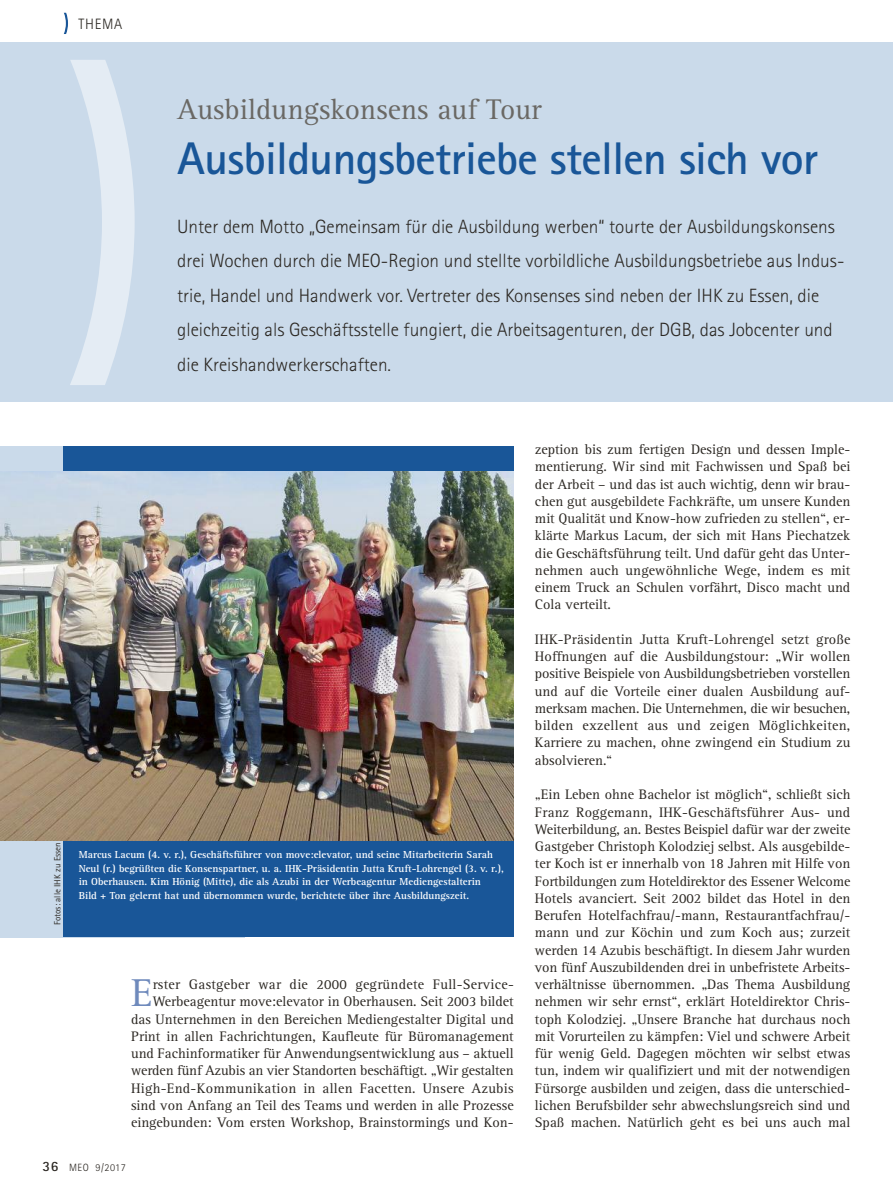
<style>
.page{position:relative;width:893px;height:1191px;background:#fff}
.page>*{position:absolute;margin:0;border:0;box-sizing:border-box;transform-origin:0 0}
.t1{font:700 45.75px "Agfa Rotis Sans Serif";letter-spacing:-.015em;color:#195698}
.t2{font:40.2px "Agfa Rotis Serif";color:#6f8abc}
.t3{font:29.4px "Agfa Rotis Serif";color:#6a6864}
.t4{font:300 19.2px/34.5px "Agfa Rotis Sans Serif";color:#2b2722}
.t5{font:300 15px "Agfa Rotis Sans Serif";letter-spacing:.05em;color:#2b2722}
.t6{font:14.25px/17.2px "Agfa Rotis Serif";color:#2b2722;text-align:justify}
.t7{font:700 10.5px/13.5px "Agfa Rotis Serif";color:#fff}
.t8{font:300 10.5px "Agfa Rotis Sans Serif";letter-spacing:.05em;color:#2b2722}
.t9{font:9px "Agfa Rotis Sans Serif";color:#2b2722}
.s1{font-weight:700;font-size:14.25px}
</style>
<div class="page">
<div style="left:0;top:43px;width:893px;height:359px;background:#cadaea"></div>
<div style="left:0;top:446px;width:244px;height:491px;background:#cadaea"></div>
<div style="left:64px;top:446px;width:450px;height:491px;background:#195698"></div>
<svg style="left:64px;top:13px;width:4px;height:21px"></svg>
<svg style="left:70px;top:60px;width:65px;height:325px"></svg>
<img style="left:0;top:471px;width:514px;height:369px">
<p class="t5" style="left:79px;top:15px;width:45px">THEMA</p>
<h3 class="t3" style="left:177px;top:91px;width:366px">Ausbildungskonsens auf Tour</h3>
<h1 class="t1" style="left:177px;top:132px;width:643px">Ausbildungsbetriebe stellen sich vor</h1>
<p class="t4" style="left:177px;top:209px;width:669px">Unter dem Motto „Gemeinsam für die Ausbildung werben“ tourte der Ausbildungskonsens drei Wochen durch die MEO-Region und stellte vorbildliche Ausbildungsbetriebe aus Indus&shy;trie, Handel und Handwerk vor. Vertreter des Konsenses sind neben der IHK zu Essen, die gleichzeitig als Geschäftsstelle fungiert, die Arbeitsagenturen, der DGB, das Jobcenter und die Kreishandwerkerschaften.</p>
<p class="t9" style="left:52px;top:925px;width:84px;rotate:-90deg">Fotos: alle IHK zu Essen</p>
<p class="t7" style="left:79px;top:848px;width:426px">Marcus Lacum (4. v. r.), Geschäftsführer von move:elevator, und seine Mitarbeiterin Sarah Neul (r.) begrüßten die Konsenspartner, u. a. IHK-Präsidentin Jutta Kruft-Lohrengel (3. v. r.), in Oberhausen. Kim Hönig (Mitte), die als Azubi in der Werbeagentur Mediengestalterin<br>Bild + Ton gelernt hat und übernommen wurde, berichtete über ihre Ausbildungszeit.</p>
<p class="t6" style="left:131px;top:975px;width:384px;text-align:right">rster Gastgeber war die 2000 gegründete Full-Service-Werbeagentur move:elevator in Oberhausen. Seit 2003 bildet das Unternehmen in den Bereichen Mediengestalter Digital und Print in allen Fachrichtungen, Kaufleute für Büromanagement und Fachinformatiker für Anwendungsentwicklung aus – aktuell werden fünf Azubis an vier Standorten beschäftigt. „Wir gestalten High-End-Kommunikation in allen Facetten. Unsere Azubis sind von Anfang an Teil des Teams und werden in alle Prozesse eingebunden: Vom ersten Workshop, Brainstormings und Kon-</p>
<h2 class="t2" style="left:131px;top:969px;width:23px">E</h2>
<p class="t6" style="left:535px;top:440px;width:317px">zeption bis zum fertigen Design und dessen Imple&shy;mentierung. Wir sind mit Fachwissen und Spaß bei der Arbeit – und das ist auch wichtig, denn wir brau&shy;chen gut ausgebildete Fachkräfte, um unsere Kunden mit Qualität und Know-how zufrieden zu stellen“, er&shy;klärte Markus Lacum, der sich mit Hans Piechatzek die Geschäftsführung teilt. Und dafür geht das Unter&shy;nehmen auch ungewöhnliche Wege, indem es mit einem Truck an Schulen vorfährt, Disco macht und Cola verteilt.</p>
<p class="t6" style="left:535px;top:630px;width:317px">IHK-Präsidentin Jutta Kruft-Lohrengel setzt große Hoffnungen auf die Ausbildungstour: „Wir wollen positive Beispiele von Ausbildungsbetrieben vorstellen und auf die Vorteile einer dualen Ausbildung auf&shy;merksam machen. Die Unternehmen, die wir besuchen, bilden exzellent aus und zeigen Möglichkeiten, Karriere zu machen, ohne zwingend ein Studium zu absolvieren.“</p>
<p class="t6" style="left:535px;top:785px;width:317px">„Ein Leben ohne Bachelor ist möglich“, schließt sich Franz Roggemann, IHK-Geschäftsführer Aus- und Weiterbildung, an. Bestes Beispiel dafür war der zweite Gastgeber Christoph Kolodziej selbst. Als ausgebilde&shy;ter Koch ist er innerhalb von 18 Jahren mit Hilfe von Fortbildungen zum Hoteldirektor des Essener Welcome Hotels avanciert. Seit 2002 bildet das Hotel in den Berufen Hotelfachfrau/-mann, Restaurantfachfrau/- mann und zur Köchin und zum Koch aus; zurzeit werden 14 Azubis beschäftigt. In diesem Jahr wurden von fünf Auszubildenden drei in unbefristete Arbeits&shy;verhältnisse übernommen. „Das Thema Ausbildung nehmen wir sehr ernst“, erklärt Hoteldirektor Chris&shy;toph Kolodziej. „Unsere Branche hat durchaus noch mit Vorurteilen zu kämpfen: Viel und schwere Arbeit für wenig Geld. Dagegen möchten wir selbst etwas tun, indem wir qualifiziert und mit der notwendigen Fürsorge ausbilden und zeigen, dass die unterschied&shy;lichen Berufsbilder sehr abwechslungsreich sind und Spaß machen. Natürlich geht es bei uns auch mal</p>
<p class="t8" style="left:43px;top:1161px;width:85px"><span class="s1">36</span> MEO 9/2017</p>
</div>
